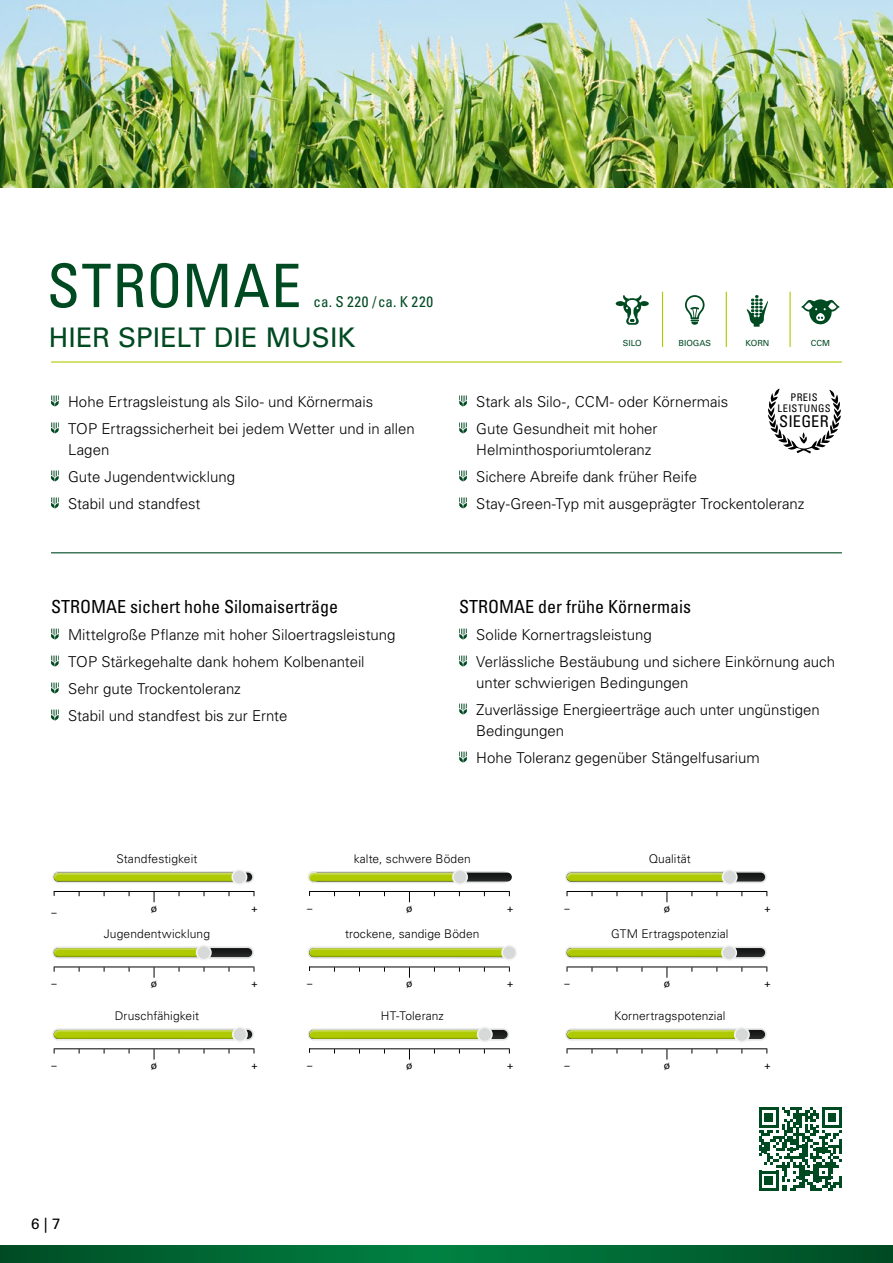
<style>
.page{position:relative;width:893px;height:1263px;background:#fff}
.page>*{position:absolute;margin:0;border:0;box-sizing:border-box;transform-origin:0 0}
.t1{font:condensed 60px "Univers LT Std";letter-spacing:.02em;color:#004a22}
.t2{font:27px "Univers LT Std";color:#004a22}
.t3{font:condensed 18px "Univers LT Std";color:#000}
.t4{font:condensed 16.2px "Univers LT Std";letter-spacing:.01em;color:#000}
.t5{font:300 15px/27px "Univers LT Std";color:#000}
.t6{font:condensed 15px "Univers LT Std";letter-spacing:.045em;color:#004a22}
.t7{font:15px "Univers LT Std";color:#000}
.t8{font:300 12px "Univers LT Std";letter-spacing:.01em;color:#000}
.t9{font:10.5px "Univers LT Std";color:#000}
.t10{font:condensed 10.5px/10.8px "Univers LT Std";letter-spacing:.04em;color:#000;text-align:center}
.t11{font:8.4px "Univers LT Std";color:#004a22}
</style>
<div class="page">
<svg style="left:0;top:1246px;width:893px;height:17px;background:#063"></svg>
<img style="left:0;top:0;width:893px;height:187px">
<hr style="left:51px;top:361px;width:791px;height:2px;background:#afca00">
<svg style="left:51px;top:395px;width:8px;height:11px"></svg>
<svg style="left:51px;top:422px;width:8px;height:11px"></svg>
<svg style="left:51px;top:470px;width:8px;height:11px"></svg>
<svg style="left:51px;top:497px;width:8px;height:11px"></svg>
<svg style="left:459px;top:395px;width:8px;height:11px"></svg>
<svg style="left:459px;top:422px;width:8px;height:11px"></svg>
<svg style="left:459px;top:470px;width:8px;height:11px"></svg>
<svg style="left:459px;top:497px;width:8px;height:11px"></svg>
<hr style="left:567px;top:891px;width:200px;height:1px;background:#000">
<hr style="left:54px;top:891px;width:200px;height:1px;background:#000">
<hr style="left:309px;top:891px;width:201px;height:1px;background:#000">
<div style="left:722px;top:869px;width:16px;height:16px;background:#f2f4f3;border-radius:8px"></div>
<svg style="left:565px;top:871px;width:202px;height:12px;background:#acba55"></svg>
<div style="left:452px;top:869px;width:16px;height:16px;background:#f2f4f3;border-radius:8px"></div>
<svg style="left:308px;top:871px;width:201px;height:12px;background:#a4b153"></svg>
<hr style="left:567px;top:966px;width:200px;height:1px;background:#000">
<hr style="left:54px;top:966px;width:200px;height:1px;background:#000">
<hr style="left:309px;top:966px;width:201px;height:1px;background:#000">
<div style="left:196px;top:945px;width:16px;height:15px;background:#f2f4f3;border-radius:8px"></div>
<svg style="left:52px;top:946px;width:202px;height:13px;background:#aeba62"></svg>
<div style="left:501px;top:945px;width:16px;height:15px;background:#eff1f0;border-radius:8px"></div>
<svg style="left:308px;top:946px;width:207px;height:13px;background:#c0d05b"></svg>
<div style="left:231px;top:869px;width:16px;height:16px;background:#f2f4f3;border-radius:8px"></div>
<svg style="left:52px;top:871px;width:202px;height:12px;background:#b8c853"></svg>
<div style="left:721px;top:945px;width:16px;height:16px;background:#f2f4f3;border-radius:8px"></div>
<svg style="left:565px;top:946px;width:202px;height:13px;background:#b4c161"></svg>
<hr style="left:662px;top:292px;width:1px;height:55px;background:#afca00">
<hr style="left:726px;top:292px;width:1px;height:55px;background:#afca00">
<hr style="left:789px;top:292px;width:2px;height:55px;background:#afca00">
<svg style="left:616px;top:295px;width:33px;height:30px"></svg>
<svg style="left:685px;top:295px;width:19px;height:30px"></svg>
<svg style="left:746px;top:295px;width:22px;height:32px"></svg>
<svg style="left:801px;top:299px;width:39px;height:25px"></svg>
<svg style="left:768px;top:389px;width:73px;height:64px"></svg>
<svg style="left:51px;top:628px;width:8px;height:12px"></svg>
<svg style="left:51px;top:655px;width:8px;height:12px"></svg>
<svg style="left:51px;top:682px;width:8px;height:12px"></svg>
<svg style="left:51px;top:709px;width:8px;height:12px"></svg>
<svg style="left:459px;top:628px;width:8px;height:12px"></svg>
<svg style="left:459px;top:655px;width:8px;height:12px"></svg>
<svg style="left:459px;top:703px;width:8px;height:12px"></svg>
<svg style="left:459px;top:751px;width:8px;height:12px"></svg>
<hr style="left:567px;top:1048px;width:200px;height:1px;background:#000">
<hr style="left:54px;top:1048px;width:200px;height:1px;background:#000">
<hr style="left:309px;top:1048px;width:201px;height:1px;background:#000">
<div style="left:232px;top:1026px;width:16px;height:16px;background:#f2f4f3;border-radius:8px"></div>
<svg style="left:52px;top:1028px;width:202px;height:13px;background:#c1d160"></svg>
<div style="left:477px;top:1026px;width:16px;height:16px;background:#f2f4f3;border-radius:8px"></div>
<svg style="left:308px;top:1028px;width:201px;height:13px;background:#bbca60"></svg>
<div style="left:734px;top:1027px;width:16px;height:15px;background:#f2f4f3;border-radius:8px"></div>
<svg style="left:565px;top:1028px;width:202px;height:13px;background:#bbca61"></svg>
<hr style="left:51px;top:552px;width:791px;height:1px;background:#004a22">
<svg style="left:759px;top:1107px;width:83px;height:84px"></svg>
<h1 class="t1" style="left:47px;top:248px;width:256px">STROMAE</h1>
<p class="t6" style="left:314px;top:292px;width:121px">ca. S 220 /ca. K 220</p>
<h2 class="t2" style="left:49px;top:321px;width:308px">HIER SPIELT DIE MUSIK</h2>
<p class="t5" style="left:68px;top:388px;width:348px">Hohe Ertragsleistung als Silo- und Körnermais<br>TOP Ertragssicherheit bei jedem Wetter und in allen</p>
<p class="t5" style="left:68px;top:436px;width:169px">Lagen<br>Gute Jugendentwicklung<br>Stabil und standfest</p>
<p class="t11" style="left:623px;top:338px;width:20px">SILO</p>
<p class="t11" style="left:678px;top:338px;width:34px">BIOGAS</p>
<p class="t11" style="left:745px;top:338px;width:26px">KORN</p>
<p class="t11" style="left:811px;top:338px;width:21px">CCM</p>
<p class="t10" style="left:777px;top:392px;width:55px">PREIS<br>LEISTUNGS</p>
<p class="t4" style="left:779px;top:411px;width:51px">SIEGER</p>
<p class="t5" style="left:476px;top:388px;width:254px">Stark als Silo-, CCM- oder Körnermais<br>Gute Gesundheit mit hoher</p>
<p class="t5" style="left:476px;top:436px;width:330px">Helminthosporiumtoleranz<br>Sichere Abreife dank früher Reife<br>Stay-Green-Typ mit ausgeprägter Trockentoleranz</p>
<p class="t3" style="left:51px;top:595px;width:288px">STROMAE sichert hohe Silomaiserträge</p>
<p class="t5" style="left:68px;top:621px;width:329px">Mittelgroße Pflanze mit hoher Siloertragsleistung TOP Stärkegehalte dank hohem Kolbenanteil Sehr gute Trockentoleranz<br>Stabil und standfest bis zur Ernte</p>
<p class="t3" style="left:459px;top:595px;width:233px">STROMAE der frühe Körnermais</p>
<p class="t5" style="left:476px;top:621px;width:360px">Solide Kornertragsleistung<br>Verlässliche Bestäubung und sichere Einkörnung auch</p>
<p class="t5" style="left:476px;top:669px;width:345px">unter schwierigen Bedingungen<br>Zuverlässige Energieerträge auch unter ungünstigen</p>
<p class="t5" style="left:476px;top:717px;width:285px">Bedingungen<br>Hohe Toleranz gegenüber Stängelfusarium</p>
<p class="t9" style="left:52px;top:906px;width:7px">–</p>
<p class="t8" style="left:116px;top:851px;width:83px">Standfestigkeit</p>
<p class="t8" style="left:354px;top:851px;width:119px">kalte, schwere Böden</p>
<p class="t8" style="left:649px;top:851px;width:44px">Qualität</p>
<p class="t9" style="left:151px;top:902px;width:8px">ø</p>
<p class="t9" style="left:406px;top:902px;width:8px">ø</p>
<p class="t9" style="left:564px;top:902px;width:7px">–</p>
<p class="t9" style="left:664px;top:902px;width:8px">ø</p>
<p class="t9" style="left:252px;top:902px;width:8px">+</p>
<p class="t9" style="left:307px;top:902px;width:7px">–</p>
<p class="t9" style="left:507px;top:902px;width:8px">+</p>
<p class="t9" style="left:764px;top:902px;width:8px">+</p>
<p class="t8" style="left:104px;top:926px;width:108px">Jugendentwicklung</p>
<p class="t8" style="left:345px;top:926px;width:136px">trockene, sandige Böden</p>
<p class="t8" style="left:611px;top:926px;width:119px">GTM Ertragspotenzial</p>
<p class="t9" style="left:52px;top:977px;width:7px">–</p>
<p class="t9" style="left:151px;top:977px;width:8px">ø</p>
<p class="t9" style="left:252px;top:977px;width:8px">+</p>
<p class="t9" style="left:307px;top:977px;width:7px">–</p>
<p class="t9" style="left:406px;top:977px;width:8px">ø</p>
<p class="t9" style="left:507px;top:977px;width:8px">+</p>
<p class="t9" style="left:564px;top:977px;width:7px">–</p>
<p class="t9" style="left:664px;top:977px;width:8px">ø</p>
<p class="t9" style="left:764px;top:977px;width:8px">+</p>
<p class="t8" style="left:115px;top:1008px;width:86px">Druschfähigkeit</p>
<p class="t8" style="left:381px;top:1008px;width:65px">HT-Toleranz</p>
<p class="t8" style="left:614px;top:1008px;width:113px">Kornertragspotenzial</p>
<p class="t9" style="left:52px;top:1059px;width:7px">–</p>
<p class="t9" style="left:151px;top:1059px;width:8px">ø</p>
<p class="t9" style="left:252px;top:1059px;width:8px">+</p>
<p class="t9" style="left:307px;top:1059px;width:7px">–</p>
<p class="t9" style="left:406px;top:1059px;width:8px">ø</p>
<p class="t9" style="left:507px;top:1059px;width:8px">+</p>
<p class="t9" style="left:564px;top:1059px;width:7px">–</p>
<p class="t9" style="left:664px;top:1059px;width:8px">ø</p>
<p class="t9" style="left:764px;top:1059px;width:8px">+</p>
<p class="t7" style="left:31px;top:1215px;width:31px">6 | 7</p>
</div>
